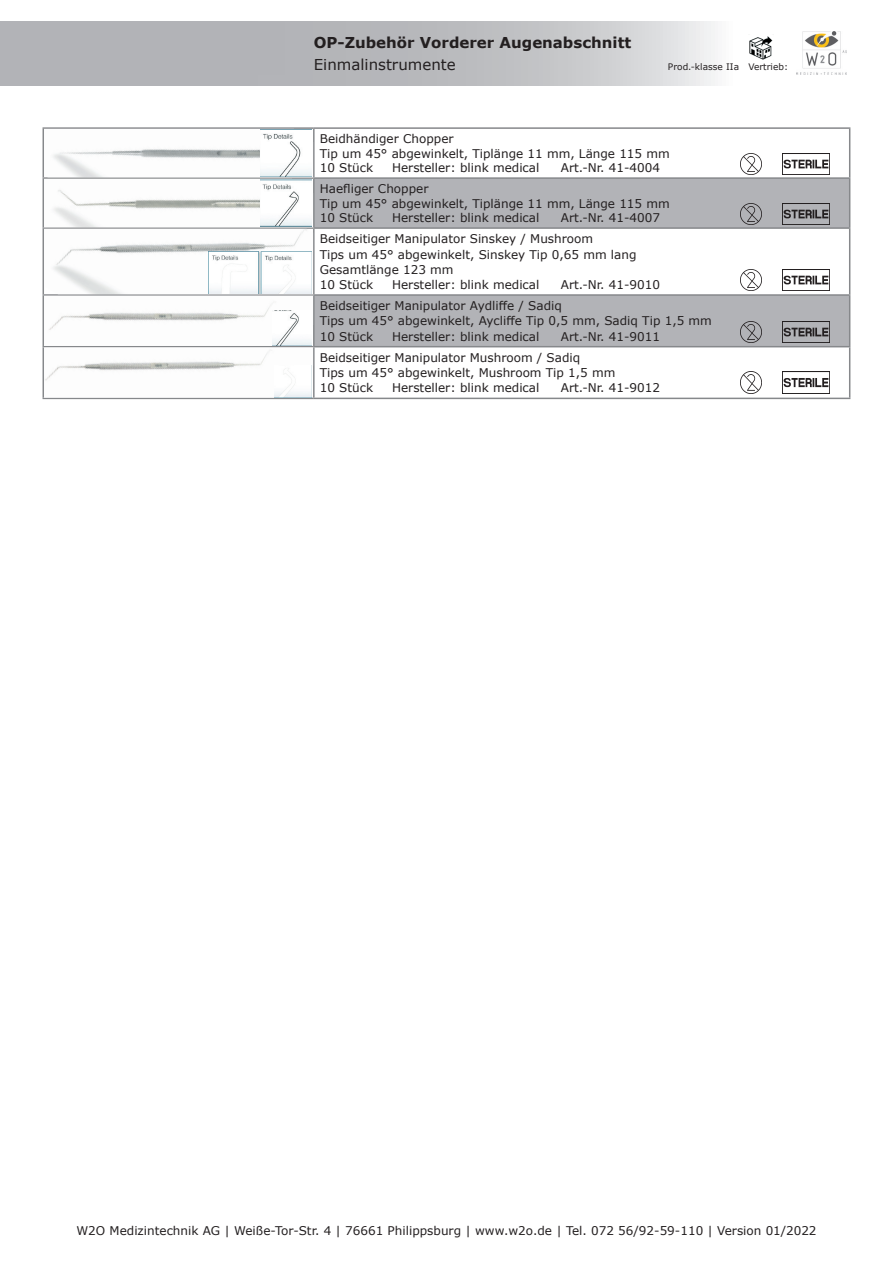
<style>
.page{position:relative;width:893px;height:1263px;background:#fff}
.page>*{position:absolute;margin:0;border:0;box-sizing:border-box;transform-origin:0 0}
.t1{font:700 15px "Verdana";color:#231f20}
.t2{font:15px "Verdana";color:#231f20}
.t3{font:12px/14.4px "Verdana";color:#231f20}
.t4{font:9px "Verdana";color:#231f20}
</style>
<div class="page">
<svg style="left:0;top:21px;width:847px;height:64px"></svg>
<div style="left:792px;top:32px;width:58px;height:42px;background:#fff"></div>
<img style="left:796px;top:32px;width:50px;height:42px">
<img style="left:748px;top:35px;width:26px;height:25px">
<svg style="left:315px;top:179px;width:534px;height:167px;fill:#b2b3b7"></svg>
<hr style="left:43px;top:127px;width:271px;height:2px;background:#86888b">
<hr style="left:43px;top:129px;width:1px;height:48px;background:#86888b">
<hr style="left:314px;top:127px;width:536px;height:2px;background:#86888b">
<hr style="left:313px;top:129px;width:2px;height:48px;background:#86888b">
<hr style="left:849px;top:129px;width:1px;height:48px;background:#86888b">
<hr style="left:43px;top:177px;width:271px;height:2px;background:#86888b">
<hr style="left:43px;top:179px;width:1px;height:48px;background:#86888b">
<hr style="left:314px;top:177px;width:536px;height:2px;background:#86888b">
<hr style="left:313px;top:179px;width:2px;height:48px;background:#86888b">
<hr style="left:849px;top:179px;width:1px;height:48px;background:#86888b">
<hr style="left:43px;top:227px;width:271px;height:2px;background:#86888b">
<hr style="left:43px;top:229px;width:1px;height:65px;background:#86888b">
<hr style="left:314px;top:227px;width:536px;height:2px;background:#86888b">
<hr style="left:313px;top:229px;width:2px;height:65px;background:#86888b">
<hr style="left:849px;top:229px;width:1px;height:65px;background:#86888b">
<hr style="left:43px;top:294px;width:271px;height:2px;background:#86888b">
<hr style="left:43px;top:296px;width:1px;height:50px;background:#86888b">
<hr style="left:314px;top:294px;width:536px;height:2px;background:#86888b">
<hr style="left:313px;top:296px;width:2px;height:50px;background:#86888b">
<hr style="left:849px;top:296px;width:1px;height:50px;background:#86888b">
<hr style="left:43px;top:346px;width:271px;height:1px;background:#86888b">
<hr style="left:43px;top:347px;width:1px;height:51px;background:#86888b">
<hr style="left:314px;top:346px;width:536px;height:1px;background:#86888b">
<hr style="left:313px;top:347px;width:2px;height:51px;background:#86888b">
<hr style="left:849px;top:347px;width:1px;height:51px;background:#86888b">
<hr style="left:43px;top:398px;width:271px;height:1px;background:#86888b">
<hr style="left:314px;top:398px;width:536px;height:1px;background:#86888b">
<img style="left:53px;top:129px;width:259px;height:48px">
<img style="left:53px;top:179px;width:259px;height:48px">
<img style="left:53px;top:229px;width:259px;height:65px">
<img style="left:44px;top:305px;width:269px;height:93px">
<img style="left:783px;top:153px;width:46px;height:22px">
<img style="left:740px;top:153px;width:21px;height:22px">
<img style="left:260px;top:130px;width:51px;height:46px">
<img style="left:783px;top:203px;width:46px;height:21px">
<img style="left:740px;top:203px;width:21px;height:21px">
<img style="left:260px;top:179px;width:51px;height:47px">
<img style="left:208px;top:251px;width:103px;height:43px">
<img style="left:783px;top:270px;width:46px;height:21px">
<img style="left:740px;top:270px;width:21px;height:21px">
<img style="left:783px;top:322px;width:46px;height:21px">
<img style="left:740px;top:322px;width:21px;height:21px">
<img style="left:272px;top:311px;width:39px;height:35px">
<img style="left:275px;top:365px;width:36px;height:32px">
<img style="left:783px;top:372px;width:46px;height:16px">
<img style="left:740px;top:372px;width:21px;height:21px">
<div style="left:43px;top:22px;width:242px;height:53px;background:#b2b3b7"></div>
<p class="t1" style="left:314px;top:32px;width:319px">OP-Zubehör Vorderer Augenabschnitt</p>
<p class="t2" style="left:314px;top:54px;width:143px">Einmalinstrumente</p>
<p class="t4" style="left:668px;top:60px;width:73px">Prod.-klasse IIa</p>
<p class="t4" style="left:748px;top:60px;width:41px">Vertrieb:</p>
<p class="t3" style="left:320px;top:132px;width:351px">Beidhändiger Chopper<br>Tip um 45° abgewinkelt, Tiplänge 11 mm, Länge 115 mm<br>10 Stück</p>
<p class="t3" style="left:392px;top:160px;width:149px">Hersteller: blink medical</p>
<p class="t3" style="left:561px;top:160px;width:101px">Art.-Nr. 41-4004</p>
<p class="t3" style="left:320px;top:182px;width:351px">Haefliger Chopper<br>Tip um 45° abgewinkelt, Tiplänge 11 mm, Länge 115 mm<br>10 Stück</p>
<p class="t3" style="left:392px;top:210px;width:149px">Hersteller: blink medical</p>
<p class="t3" style="left:320px;top:207px;width:342px;line-height:21.1px;text-indent:241px">Art.-Nr. 41-4007<br>Beidseitiger Manipulator Sinskey / Mushroom</p>
<p class="t3" style="left:320px;top:246px;width:318px;line-height:15.3px">Tips um 45° abgewinkelt, Sinskey Tip 0,65 mm lang<br>Gesamtlänge 123 mm<br>10 Stück</p>
<p class="t3" style="left:392px;top:277px;width:149px">Hersteller: blink medical</p>
<p class="t3" style="left:320px;top:274px;width:342px;line-height:21.1px;text-indent:241px">Art.-Nr. 41-9010<br>Beidseitiger Manipulator Aydliffe / Sadiq</p>
<p class="t3" style="left:320px;top:313px;width:394px;line-height:15.3px">Tips um 45° abgewinkelt, Aycliffe Tip 0,5 mm, Sadiq Tip 1,5 mm<br>10 Stück</p>
<p class="t3" style="left:392px;top:329px;width:149px">Hersteller: blink medical</p>
<p class="t3" style="left:320px;top:326px;width:342px;line-height:21.1px;text-indent:241px">Art.-Nr. 41-9011<br>Beidseitiger Manipulator Mushroom / Sadiq</p>
<p class="t3" style="left:320px;top:365px;width:297px;line-height:15.3px">Tips um 45° abgewinkelt, Mushroom Tip 1,5 mm<br>10 Stück</p>
<p class="t3" style="left:392px;top:381px;width:149px">Hersteller: blink medical</p>
<p class="t3" style="left:561px;top:381px;width:101px">Art.-Nr. 41-9012</p>
<p class="t3" style="left:76px;top:1223px;width:742px">W2O Medizintechnik AG | Weiße-Tor-Str. 4 | 76661 Philippsburg | www.w2o.de | Tel. 072 56/92-59-110 | Version 01/2022</p>
</div>
